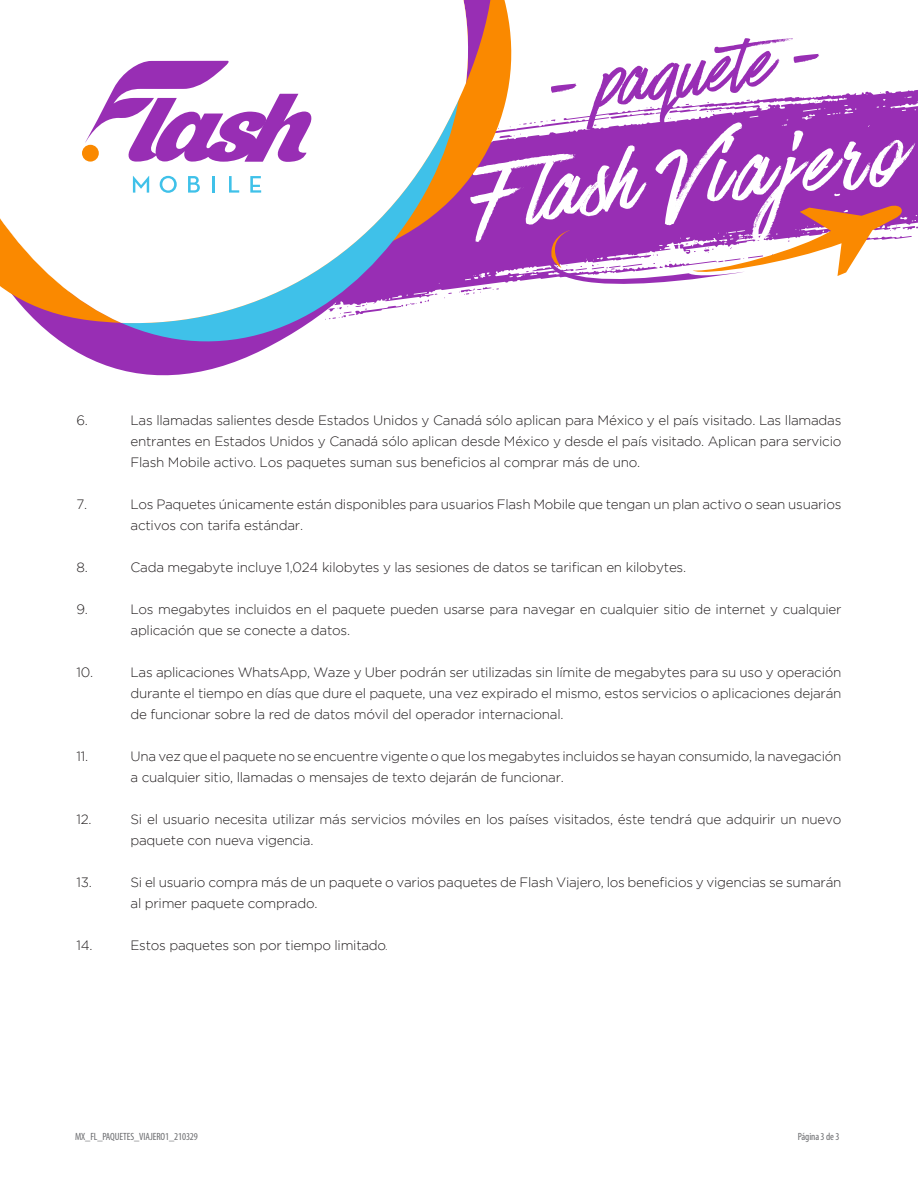
<style>
.page{position:relative;width:918px;height:1188px;background:#fff}
.page>*{position:absolute;margin:0;border:0;box-sizing:border-box;transform-origin:0 0}
.t1{font:italic 105px "Have Heart One";color:#fff}
.t2{font:italic 87.3px "Have Heart One";color:#982eb4}
.t3{font:300 13.5px/21px "Gotham";letter-spacing:-.02em;color:#231f20}
.t4{font:condensed 10.5px "Myriad Pro";letter-spacing:-.01em;color:#6c6d70}
.s1{font-style:italic;font-size:12px;color:#505252}
</style>
<div class="page">
<svg style="left:44px;top:328px;width:178px;height:48px;fill:#982eb4"></svg>
<svg style="left:121px;top:328px;width:180px;height:38px;fill:#982eb4"></svg>
<svg style="left:0;top:0;width:907px;height:324px"></svg>
<h2 class="t2" style="left:536px;top:43px;width:277px;rotate:-7deg">- paquete -</h2>
<h1 class="t1" style="left:458px;top:143px;width:436px;rotate:-6deg">F lash Viajero</h1>
<p class="t3" style="left:77px;top:410px;width:13px">6.</p>
<p class="t3" style="left:131px;top:410px;width:712px;text-align:justify">Las llamadas salientes desde Estados Unidos y Canadá sólo aplican para México y el país visitado. Las llamadas entrantes en Estados Unidos y Canadá sólo aplican desde México y desde el país visitado. Aplican para servicio Flash Mobile activo. Los paquetes suman sus beneficios al comprar más de uno.</p>
<p class="t3" style="left:77px;top:494px;width:12px">7.</p>
<p class="t3" style="left:131px;top:494px;width:712px">Los Paquetes únicamente están disponibles para usuarios Flash Mobile que tengan un plan activo o sean usuarios activos con tarifa estándar.</p>
<p class="t3" style="left:77px;top:557px;width:13px">8.</p>
<p class="t3" style="left:131px;top:557px;width:557px">Cada megabyte incluye 1,024 kilobytes y las sesiones de datos se tarifican en kilobytes.</p>
<p class="t3" style="left:77px;top:599px;width:13px">9.</p>
<p class="t3" style="left:131px;top:599px;width:713px">Los megabytes incluidos en el paquete pueden usarse para navegar en cualquier sitio de internet y cualquier aplicación que se conecte a datos.</p>
<p class="t3" style="left:77px;top:662px;width:18px">10.</p>
<p class="t3" style="left:131px;top:662px;width:712px;text-align:justify">Las aplicaciones WhatsApp, Waze y Uber podrán ser utilizadas sin límite de megabytes para su uso y operación durante el tiempo en días que dure el paquete, una vez expirado el mismo, estos servicios o aplicaciones dejarán de funcionar sobre la red de datos móvil del operador internacional.</p>
<p class="t3" style="left:77px;top:746px;width:13px">11.</p>
<p class="t3" style="left:131px;top:746px;width:712px">Una vez que el paquete no se encuentre vigente o que los megabytes incluidos se hayan consumido, la navegación a cualquier sitio, llamadas o mensajes de texto dejarán de funcionar.</p>
<p class="t3" style="left:77px;top:809px;width:17px">12.</p>
<p class="t3" style="left:131px;top:809px;width:712px">Si el usuario necesita utilizar más servicios móviles en los países visitados, éste tendrá que adquirir un nuevo paquete con nueva vigencia.</p>
<p class="t3" style="left:77px;top:872px;width:17px">13.</p>
<p class="t3" style="left:131px;top:872px;width:712px">Si el usuario compra más de un paquete o varios paquetes de Flash Viajero, los beneficios y vigencias se sumarán al primer paquete comprado.</p>
<p class="t3" style="left:77px;top:935px;width:18px">14.</p>
<p class="t3" style="left:131px;top:935px;width:260px">Estos paquetes son por tiempo limitado<span class="s1">.</span></p>
<p class="t4" style="left:75px;top:1130px;width:124px">MX_FL_PAQUETES_VIAJERO1_210329</p>
<p class="t4" style="left:798px;top:1130px;width:43px">Página 3 de 3</p>
</div>
